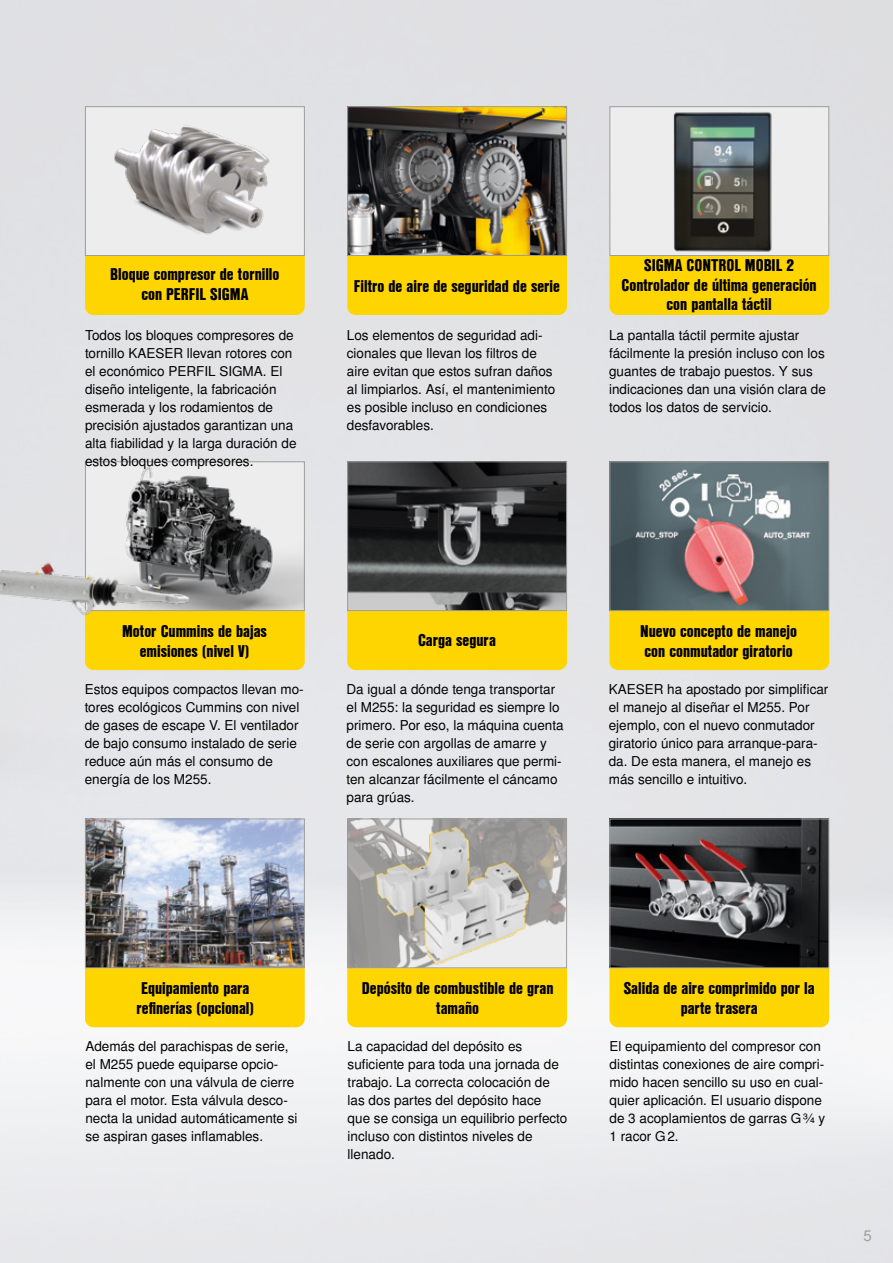
<style>
.page{position:relative;width:893px;height:1263px;background:#fff}
.page>*{position:absolute;margin:0;border:0;box-sizing:border-box;transform-origin:0 0}
.t1{font:16.5px/19.5px "Nimbus San L Bla Con";color:#000;text-align:center}
.t2{font:15px "Nimbus San L";color:#9d9d9c}
.t3{font:13.5px/18px "Nimbus San L";color:#000}
</style>
<div class="page">
<img style="left:0;top:0;width:893px;height:1263px">
<div style="left:216px;top:611px;width:89px;height:59px;background:#ffd500"></div>
<img style="left:216px;top:463px;width:87px;height:146px">
<div style="left:609px;top:968px;width:220px;height:59px;background:#ffd500"></div>
<img style="left:611px;top:821px;width:216px;height:145px">
<div style="left:609px;top:819px;width:220px;height:149px;border:1px solid #9d9d9c"></div>
<div style="left:216px;top:256px;width:89px;height:59px;background:#ffd500"></div>
<div style="left:85px;top:107px;width:219px;height:148px;background:#ededed"></div>
<img style="left:216px;top:134px;width:54px;height:97px">
<div style="left:85px;top:968px;width:220px;height:59px;background:#ffd500"></div>
<img style="left:216px;top:821px;width:87px;height:145px">
<div style="left:347px;top:256px;width:220px;height:59px;background:#ffd500"></div>
<img style="left:349px;top:108px;width:216px;height:146px">
<div style="left:347px;top:106px;width:220px;height:150px;border:1px solid #9d9d9c"></div>
<div style="left:347px;top:968px;width:220px;height:59px;background:#ffd500"></div>
<img style="left:349px;top:821px;width:216px;height:145px">
<div style="left:347px;top:819px;width:220px;height:149px;border:1px solid #9d9d9c"></div>
<div style="left:609px;top:611px;width:220px;height:59px;background:#ffd500"></div>
<img style="left:611px;top:463px;width:216px;height:146px">
<div style="left:609px;top:461px;width:220px;height:150px;border:1px solid #9d9d9c"></div>
<div style="left:609px;top:256px;width:220px;height:59px;background:#ffd500"></div>
<img style="left:611px;top:108px;width:216px;height:146px">
<div style="left:609px;top:106px;width:220px;height:150px;border:1px solid #9d9d9c"></div>
<div style="left:347px;top:611px;width:220px;height:59px;background:#ffd500"></div>
<img style="left:349px;top:463px;width:216px;height:146px">
<div style="left:347px;top:461px;width:220px;height:150px;border:1px solid #9d9d9c"></div>
<img style="left:0;top:39px;width:216px;height:963px">
<p class="t1" style="left:110px;top:264px;width:171px">Bloque compresor de tornillo con PERFIL SIGMA</p>
<p class="t3" style="left:85px;top:327px;width:213px">Todos los bloques compresores de tornillo KAESER llevan rotores con el económico PERFIL SIGMA. El diseño inteligente, la fabricación esmerada y los rodamientos de precisión ajustados garantizan una alta fiabilidad y la larga duración de estos bloques compresores.</p>
<p class="t1" style="left:354px;top:276px;width:208px">Filtro de aire de seguridad de serie</p>
<p class="t3" style="left:347px;top:327px;width:210px">Los elementos de seguridad adi&shy;cionales que llevan los filtros de aire evitan que estos sufran daños al limpiarlos. Así, el mantenimiento es posible incluso en condiciones desfavorables.</p>
<p class="t1" style="left:621px;top:255px;width:197px">SIGMA CONTROL MOBIL 2<br>Controlador de última generación con pantalla táctil</p>
<p class="t3" style="left:609px;top:327px;width:218px">La pantalla táctil permite ajustar fácilmente la presión incluso con los guantes de trabajo puestos. Y sus indicaciones dan una visión clara de todos los datos de servicio.</p>
<p class="t1" style="left:122px;top:621px;width:147px">Motor Cummins de bajas emisiones (nivel V)</p>
<p class="t3" style="left:85px;top:681px;width:221px">Estos equipos compactos llevan mo&shy;tores ecológicos Cummins con nivel de gases de escape V. El ventilador de bajo consumo instalado de serie reduce aún más el consumo de energía de los M255.</p>
<p class="t1" style="left:418px;top:630px;width:79px">Carga segura</p>
<p class="t1" style="left:640px;top:621px;width:159px;text-align:left">Nuevo concepto de manejo con conmutador giratorio</p>
<p class="t3" style="left:346px;top:681px;width:219px">Da igual a dónde tenga transportar el M255: la seguridad es siempre lo primero. Por eso, la máquina cuenta de serie con argollas de amarre y con escalones auxiliares que permi&shy;ten alcanzar fácilmente el cáncamo para grúas.</p>
<p class="t3" style="left:609px;top:681px;width:221px">KAESER ha apostado por simplificar el manejo al diseñar el M255. Por ejemplo, con el nuevo conmutador giratorio único para arranque-para&shy;da. De esta manera, el manejo es más sencillo e intuitivo.</p>
<p class="t1" style="left:137px;top:978px;width:119px;text-align:left">Equipamiento para refinerías (opcional)</p>
<p class="t3" style="left:85px;top:1038px;width:214px">Además del parachispas de serie, el M255 puede equiparse opcio&shy;nalmente con una válvula de cierre para el motor. Esta válvula desco&shy;necta la unidad automáticamente si se aspiran gases inflamables.</p>
<p class="t1" style="left:362px;top:978px;width:193px">Depósito de combustible de gran tamaño</p>
<p class="t1" style="left:624px;top:978px;width:192px">Salida de aire comprimido por la parte trasera</p>
<p class="t3" style="left:348px;top:1038px;width:221px">La capacidad del depósito es suficiente para toda una jornada de trabajo. La correcta colocación de las dos partes del depósito hace<br>que se consiga un equilibrio perfecto incluso con distintos niveles de llenado.</p>
<p class="t3" style="left:609px;top:1038px;width:217px">El equipamiento del compresor con distintas conexiones de aire compri&shy;mido hacen sencillo su uso en cual&shy;quier aplicación. El usuario dispone de 3 acoplamientos de garras G¾ y<br>1 racor G2.</p>
<p class="t2" style="left:863px;top:1226px;width:10px">5</p>
</div>
